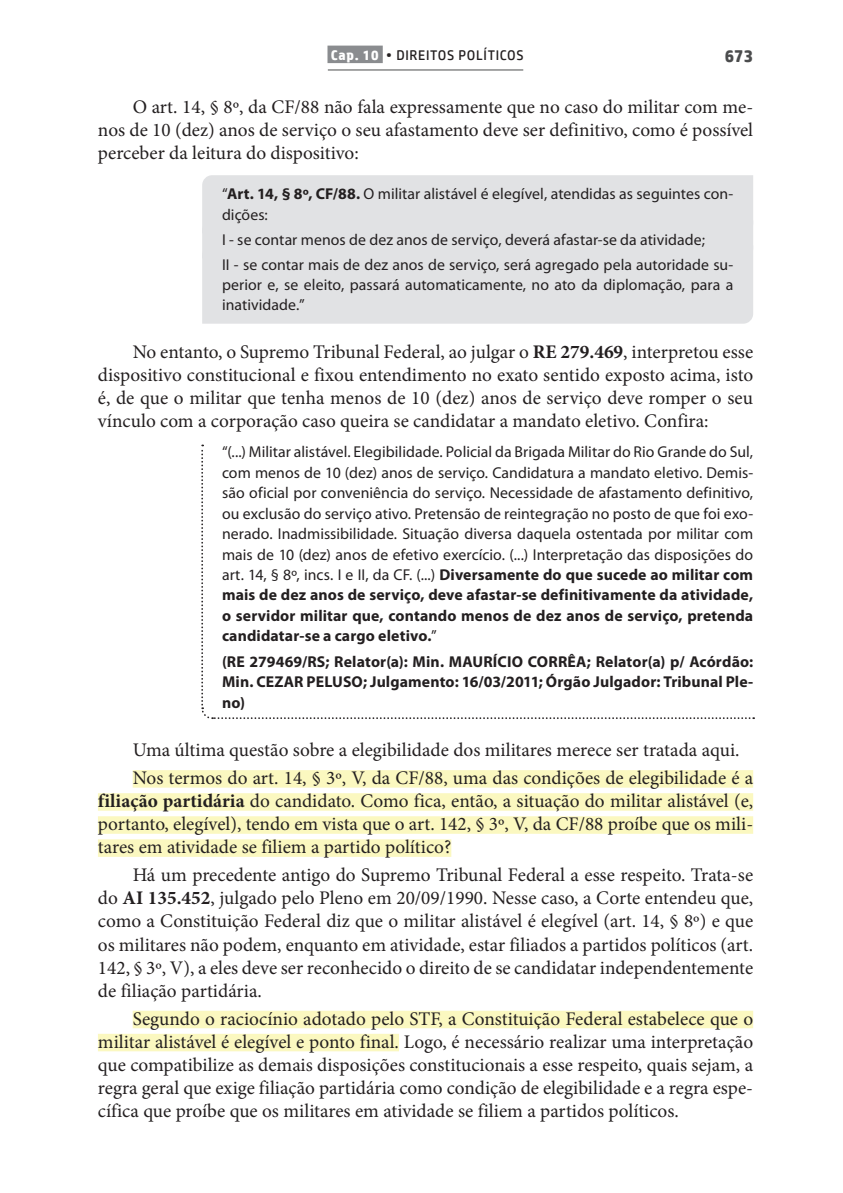
<style>
.page{position:relative;width:843px;height:1193px;background:#fff}
.page>*{position:absolute;margin:0;border:0;box-sizing:border-box;transform-origin:0 0}
.t1{font:19.25px/23.1px "Minion Pro";color:#231f20;text-align:justify}
.t2{font:700 17.5px "HP Simplified";color:#4b4c4d}
.t3{font:15.75px/20.5px "Myriad Pro";letter-spacing:.005em;color:#231f20}
.t4{font:700 15.75px/20.8px "Myriad Pro";letter-spacing:.005em;color:#231f20;text-align:justify}
.t5{font:14px "HP Simplified";letter-spacing:.05em;color:#231f20}
.s1{font-weight:700;color:#fff}
.s2{font-weight:700}
</style>
<div class="page">
<hr style="left:328px;top:69px;width:195px;height:1px;background:#4b4c4d">
<div style="left:327px;top:46px;width:56px;height:17px;background:#8a8c8f"></div>
<div style="left:202px;top:175px;width:551px;height:70px;background:#e1e2e4"></div>
<div style="left:202px;top:245px;width:551px;height:78px;background:#e1e2e4"></div>
<svg style="left:201px;top:444px;width:553px;height:275px"></svg>
<div style="left:133px;top:770px;width:620px;height:17px;background:#fbf8c0"></div>
<div style="left:98px;top:793px;width:655px;height:17px;background:#fbf8c0"></div>
<div style="left:98px;top:816px;width:655px;height:17px;background:#fbf8c0"></div>
<div style="left:98px;top:839px;width:353px;height:17px;background:#fbf8c0"></div>
<div style="left:133px;top:1010px;width:620px;height:18px;background:#fbf8c0"></div>
<div style="left:98px;top:1033px;width:301px;height:18px;background:#fbf8c0"></div>
<p class="t5" style="left:331px;top:47px;width:194px"><span class="s1">Cap. 10</span> • DIREITOS POLÍTICOS</p>
<p class="t2" style="left:724px;top:46px;width:30px">673</p>
<p class="t1" style="left:98px;top:96px;width:656px;text-indent:35px">O art. 14, § 8º, da CF/88 não fala expressamente que no caso do militar com me&shy;nos de 10 (dez) anos de serviço o seu afastamento deve ser definitivo, como é possível perceber da leitura do dispositivo:</p>
<p class="t3" style="left:222px;top:184px;width:512px">“<span class="s2">Art. 14, § 8º, CF/88.</span> O militar alistável é elegível, atendidas as seguintes con&shy;dições:</p>
<p class="t3" style="left:222px;top:227px;width:512px;line-height:25px">I - se contar menos de dez anos de serviço, deverá afastar-se da atividade;<br>II - se contar mais de dez anos de serviço, será agregado pela autoridade su-</p>
<p class="t3" style="left:222px;top:275px;width:512px">perior e, se eleito, passará automaticamente, no ato da diplomação, para a inatividade.”</p>
<p class="t1" style="left:98px;top:340px;width:656px;text-indent:35px">No entanto, o Supremo Tribunal Federal, ao julgar o <span class="s2">RE 279.469</span>, interpretou esse dispositivo constitucional e fixou entendimento no exato sentido exposto acima, isto é, de que o militar que tenha menos de 10 (dez) anos de serviço deve romper o seu vínculo com a corporação caso queira se candidatar a mandato eletivo. Confira:</p>
<p class="t3" style="left:222px;top:442px;width:532px;text-align:justify">“(...) Militar alistável. Elegibilidade. Policial da Brigada Militar do Rio Grande do Sul, com menos de 10 (dez) anos de serviço. Candidatura a mandato eletivo. Demis&shy;são oficial por conveniência do serviço. Necessidade de afastamento definitivo, ou exclusão do serviço ativo. Pretensão de reintegração no posto de que foi exo&shy;nerado. Inadmissibilidade. Situação diversa daquela ostentada por militar com mais de 10 (dez) anos de efetivo exercício. (...) Interpretação das disposições do art. 14, § 8º, incs. I e II, da CF. (...) <span class="s2">Diversamente do que sucede ao militar com mais de dez anos de serviço, deve afastar-se definitivamente da atividade, o servidor militar que, contando menos de dez anos de serviço, pretenda candidatar-se a cargo eletivo.</span>”</p>
<p class="t4" style="left:222px;top:650px;width:532px">(RE 279469/RS; Relator(a): Min. MAURÍCIO CORRÊA; Relator(a) p/ Acórdão:<br>Min. CEZAR PELUSO; Julgamento: 16/03/2011; Órgão Julgador: Tribunal Ple&shy;no)</p>
<p class="t1" style="left:133px;top:736px;width:622px;line-height:28px">Uma última questão sobre a elegibilidade dos militares merece ser tratada aqui.<br>Nos termos do art. 14, § 3º, V, da CF/88, uma das condições de elegibilidade é a</p>
<p class="t1" style="left:98px;top:789px;width:656px"><span class="s2">filiação partidária</span> do candidato. Como fica, então, a situação do militar alistável (e, portanto, elegível), tendo em vista que o art. 142, § 3º, V, da CF/88 proíbe que os mili&shy;tares em atividade se filiem a partido político?</p>
<p class="t1" style="left:98px;top:863px;width:656px;text-indent:35px">Há um precedente antigo do Supremo Tribunal Federal a esse respeito. Trata-se do <span class="s2">AI 135.452</span>, julgado pelo Pleno em 20/09/1990. Nesse caso, a Corte entendeu que, como a Constituição Federal diz que o militar alistável é elegível (art. 14, § 8º) e que os militares não podem, enquanto em atividade, estar filiados a partidos políticos (art.<br>142, § 3º, V), a eles deve ser reconhecido o direito de se candidatar independentemente de filiação partidária.</p>
<p class="t1" style="left:98px;top:1006px;width:656px;text-indent:35px">Segundo o raciocínio adotado pelo STF, a Constituição Federal estabelece que o militar alistável é elegível e ponto final. Logo, é necessário realizar uma interpretação que compatibilize as demais disposições constitucionais a esse respeito, quais sejam, a regra geral que exige filiação partidária como condição de elegibilidade e a regra espe&shy;cífica que proíbe que os militares em atividade se filiem a partidos políticos.</p>
</div>
